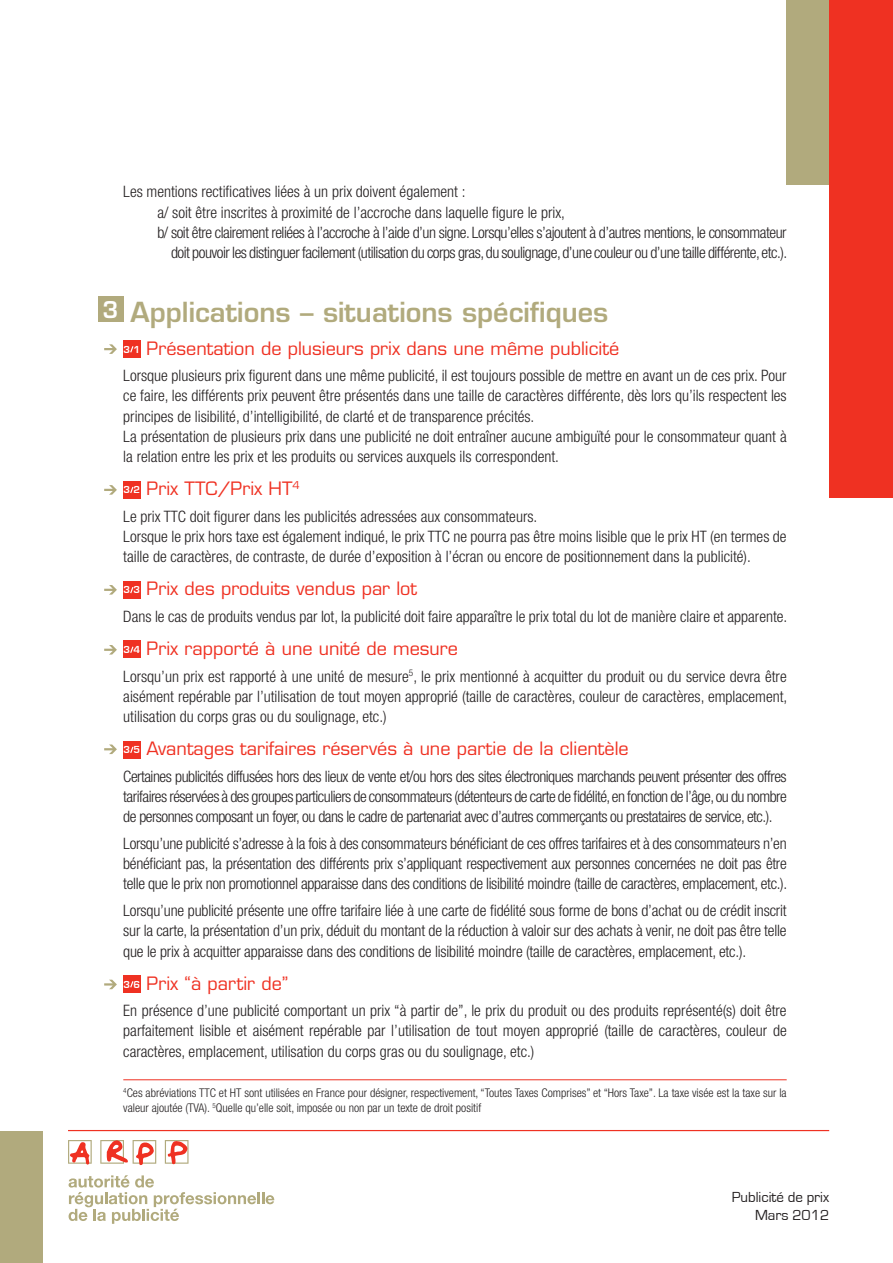
<style>
.page{position:relative;width:893px;height:1263px;background:#fff}
.page>*{position:absolute;margin:0;border:0;box-sizing:border-box;transform-origin:0 0}
.t1{font:600 27px "Eurostile LT";color:#b1aa7d}
.t2{font:600 22.5px "Eurostile LT";color:#fff}
.t3{font:18px "Eurostile LT";color:#ef3122}
.t4{font:300 condensed 15.75px/20.2px "Helvetica Neue LT";color:#231f20;text-align:justify}
.t5{font:300 condensed 15.75px "Helvetica Neue LT";letter-spacing:-.03em;color:#231f20}
.t6{font:15px/18px "Eurostile";color:#231f20;text-align:right}
.t7{font:300 condensed 12px/15px "Helvetica Neue LT";color:#231f20}
.s1{font-family:"Eurostile";font-weight:700;font-size:10.5px;color:#fff}
</style>
<div class="page">
<hr style="left:123px;top:1079px;width:664px;height:1px;background:#ef3122">
<div style="left:123px;top:340px;width:17px;height:17px;background:#ef3122"></div>
<svg style="left:130px;top:346px;width:4px;height:7px"></svg>
<div style="left:123px;top:481px;width:17px;height:17px;background:#ef3122"></div>
<svg style="left:130px;top:486px;width:4px;height:7px"></svg>
<div style="left:123px;top:581px;width:17px;height:17px;background:#ef3122"></div>
<svg style="left:130px;top:587px;width:4px;height:7px"></svg>
<div style="left:123px;top:641px;width:17px;height:17px;background:#ef3122"></div>
<svg style="left:130px;top:646px;width:4px;height:7px"></svg>
<div style="left:123px;top:741px;width:17px;height:17px;background:#ef3122"></div>
<svg style="left:130px;top:746px;width:4px;height:7px"></svg>
<div style="left:123px;top:975px;width:17px;height:17px;background:#ef3122"></div>
<svg style="left:130px;top:981px;width:4px;height:7px"></svg>
<div style="left:829px;top:0;width:64px;height:497px;background:#ef3122"></div>
<div style="left:787px;top:0;width:42px;height:185px;background:#b1aa7d"></div>
<div style="left:98px;top:296px;width:25px;height:26px;background:#b1aa7d"></div>
<hr style="left:68px;top:1130px;width:761px;height:1px;background:#ef3122">
<div style="left:0;top:1131px;width:43px;height:132px;background:#b1aa7d"></div>
<svg style="left:68px;top:1140px;width:121px;height:25px"></svg>
<svg style="left:69px;top:1175px;width:205px;height:49px"></svg>
<svg style="left:104px;top:344px;width:13px;height:10px"></svg>
<svg style="left:104px;top:485px;width:13px;height:10px"></svg>
<svg style="left:104px;top:585px;width:13px;height:10px"></svg>
<svg style="left:104px;top:645px;width:13px;height:9px"></svg>
<svg style="left:104px;top:744px;width:13px;height:10px"></svg>
<svg style="left:104px;top:980px;width:13px;height:9px"></svg>
<p class="t4" style="left:123px;top:182px;width:344px">Les mentions rectificatives liées à un prix doivent également :</p>
<p class="t4" style="left:157px;top:202px;width:409px">a/ soit être inscrites à proximité de l’accroche dans laquelle figure le prix,</p>
<p class="t5" style="left:157px;top:223px;width:631px">b/ soit être clairement reliées à l’accroche à l’aide d’un signe. Lorsqu’elles s’ajoutent à d’autres mentions, le consommateur</p>
<p class="t5" style="left:171px;top:243px;width:618px">doit pouvoir les distinguer facilement (utilisation du corps gras, du soulignage, d’une couleur ou d’une taille différente, etc.).</p>
<h2 class="t2" style="left:103px;top:295px;width:17px">3</h2>
<h1 class="t1" style="left:131px;top:295px;width:479px">Applications – situations spécifiques</h1>
<p class="t3" style="left:124px;top:337px;width:497px"><span class="s1">3 1</span> Présentation de plusieurs prix dans une même publicité</p>
<p class="t4" style="left:123px;top:365px;width:665px;text-align:left">Lorsque plusieurs prix figurent dans une même publicité, il est toujours possible de mettre en avant un de ces prix. Pour ce faire, les différents prix peuvent être présentés dans une taille de caractères différente, dès lors qu’ils respectent les principes de lisibilité, d’intelligibilité, de clarté et de transparence précités.<br>La présentation de plusieurs prix dans une publicité ne doit entraîner aucune ambiguïté pour le consommateur quant à la relation entre les prix et les produits ou services auxquels ils correspondent.</p>
<p class="t3" style="left:124px;top:478px;width:178px"><span class="s1">3 2</span> Prix TTC/Prix HT<sup>4</sup></p>
<p class="t4" style="left:123px;top:506px;width:665px;text-align:left">Le prix TTC doit figurer dans les publicités adressées aux consommateurs.<br>Lorsque le prix hors taxe est également indiqué, le prix TTC ne pourra pas être moins lisible que le prix HT (en termes de taille de caractères, de contraste, de durée d’exposition à l’écran ou encore de positionnement dans la publicité).</p>
<p class="t3" style="left:124px;top:578px;width:295px"><span class="s1">3 3</span> Prix des produits vendus par lot</p>
<p class="t4" style="left:123px;top:606px;width:665px">Dans le cas de produits vendus par lot, la publicité doit faire apparaître le prix total du lot de manière claire et apparente.</p>
<p class="t3" style="left:124px;top:637px;width:336px"><span class="s1">3 4</span> Prix rapporté à une unité de mesure</p>
<p class="t4" style="left:123px;top:666px;width:665px">Lorsqu’un prix est rapporté à une unité de mesure<sup>5</sup>, le prix mentionné à acquitter du produit ou du service devra être aisément repérable par l’utilisation de tout moyen approprié (taille de caractères, couleur de caractères, emplacement, utilisation du corps gras ou du soulignage, etc.)</p>
<p class="t3" style="left:124px;top:738px;width:507px"><span class="s1">3 5</span> Avantages tarifaires réservés à une partie de la clientèle</p>
<p class="t4" style="left:123px;top:766px;width:665px">Certaines publicités diffusées hors des lieux de vente et/ou hors des sites électroniques marchands peuvent présenter des offres tarifaires réservées à des groupes particuliers de consommateurs (détenteurs de carte de fidélité, en fonction de l’âge, ou du nombre de personnes composant un foyer, ou dans le cadre de partenariat avec d’autres commerçants ou prestataires de service, etc.).</p>
<p class="t4" style="left:123px;top:833px;width:665px">Lorsqu’une publicité s’adresse à la fois à des consommateurs bénéficiant de ces offres tarifaires et à des consommateurs n’en bénéficiant pas, la présentation des différents prix s’appliquant respectivement aux personnes concernées ne doit pas être telle que le prix non promotionnel apparaisse dans des conditions de lisibilité moindre (taille de caractères, emplacement, etc.).</p>
<p class="t4" style="left:123px;top:900px;width:665px">Lorsqu’une publicité présente une offre tarifaire liée à une carte de fidélité sous forme de bons d’achat ou de crédit inscrit sur la carte, la présentation d’un prix, déduit du montant de la réduction à valoir sur des achats à venir, ne doit pas être telle que le prix à acquitter apparaisse dans des conditions de lisibilité moindre (taille de caractères, emplacement, etc.).</p>
<p class="t3" style="left:124px;top:972px;width:166px"><span class="s1">3 6</span> Prix “à partir de”</p>
<p class="t4" style="left:123px;top:1000px;width:665px">En présence d’une publicité comportant un prix “à partir de”, le prix du produit ou des produits représenté(s) doit être parfaitement lisible et aisément repérable par l’utilisation de tout moyen approprié (taille de caractères, couleur de caractères, emplacement, utilisation du corps gras ou du soulignage, etc.)</p>
<p class="t7" style="left:123px;top:1085px;width:665px"><sup>4</sup>Ces abréviations TTC et HT sont utilisées en France pour désigner, respectivement, “Toutes Taxes Comprises” et “Hors Taxe”. La taxe visée est la taxe sur la valeur ajoutée (TVA). <sup>5</sup>Quelle qu’elle soit, imposée ou non par un texte de droit positif</p>
<p class="t6" style="left:732px;top:1189px;width:99px">Publicité de prix<br>Mars 2012</p>
</div>
